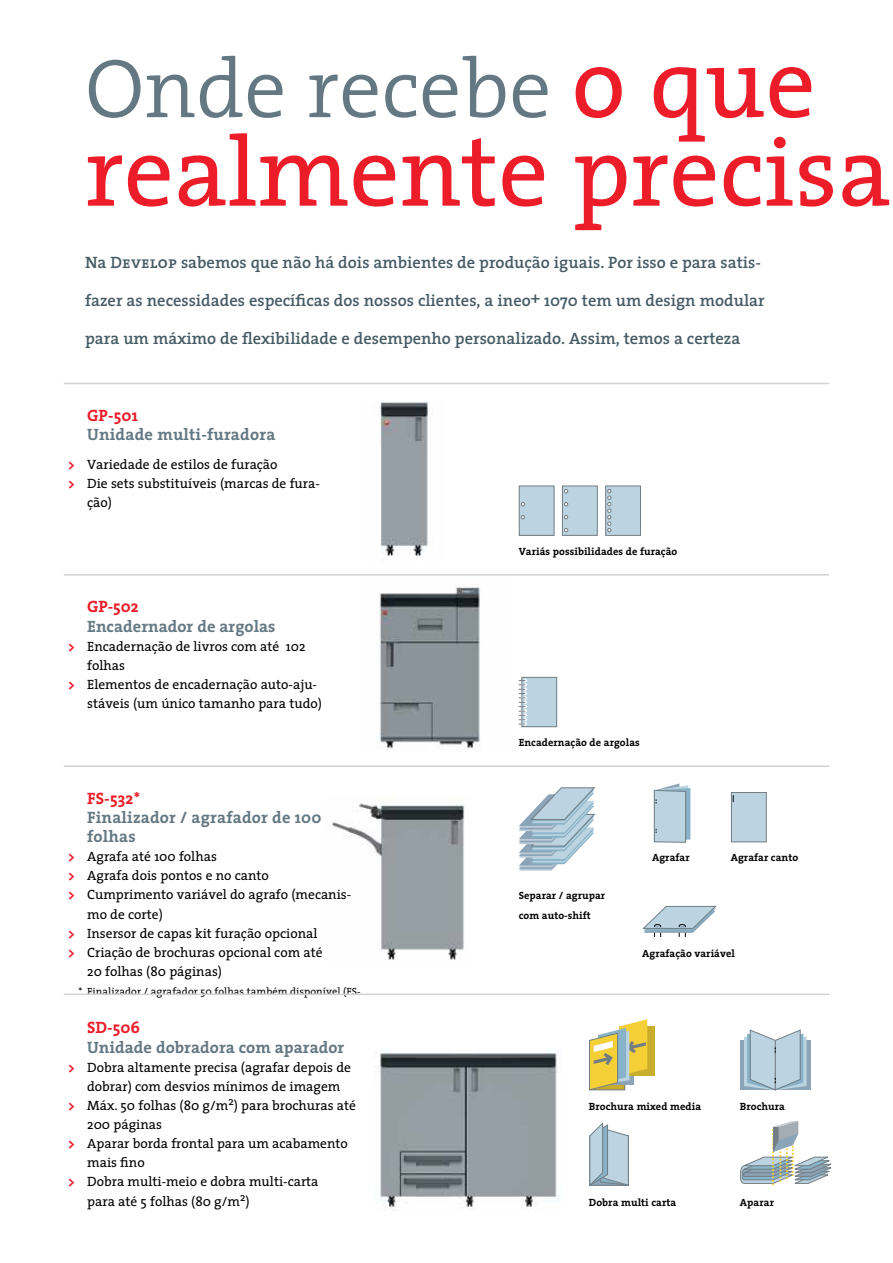
<style>
.page{position:relative;width:893px;height:1263px;background:#fff}
.page>*{position:absolute;margin:0;border:0;box-sizing:border-box;transform-origin:0 0}
.t1{font:99px "The Serif";color:#ed1c29}
.t2{font:300 84px "The Serif";color:#647883}
.t3{font:600 16.5px "The Serif";color:#465b65}
.t4{font:700 16.5px/19.2px "The Serif";letter-spacing:.01em;color:#647883}
.t5{font:700 16.5px "The Serif";letter-spacing:.005em;color:#ed1c29}
.t6{font:13.5px "The Serif";color:#000}
.t7{font:700 10.5px/19.2px "The Serif";letter-spacing:.005em;color:#000}
.t8{font:10.5px "The Serif";letter-spacing:.005em;color:#000}
.s1{font-weight:400;font-size:99px;color:#ed1c29}
.s2{font-family:"The Serif Semi Bold Caps";font-weight:400}
.s3{font-weight:700;color:#ed1c29}
</style>
<div class="page">
<img style="left:379px;top:585px;width:102px;height:165px">
<img style="left:332px;top:803px;width:133px;height:157px">
<img style="left:375px;top:1052px;width:185px;height:159px">
<div style="left:775px;top:1041px;width:35px;height:49px;background:linear-gradient(to bottom,#8ba4b8,#8ba4b8)"></div>
<div style="left:740px;top:1041px;width:35px;height:49px;background:#8ba4b8"></div>
<svg style="left:744px;top:1029px;width:62px;height:62px;background:#b7cdd9"></svg>
<svg style="left:589px;top:1122px;width:40px;height:64px;background:#b3c8d3"></svg>
<div style="left:619px;top:1026px;width:35px;height:50px;background:#c9ad2d"></div>
<svg style="left:589px;top:1019px;width:58px;height:72px"></svg>
<svg style="left:740px;top:1121px;width:92px;height:65px"></svg>
<div style="left:522px;top:677px;width:35px;height:50px;background:#bcd4e1"></div>
<div style="left:521px;top:677px;width:36px;height:50px;border:1px solid #727d84"></div>
<svg style="left:519px;top:679px;width:8px;height:47px"></svg>
<div style="left:519px;top:486px;width:35px;height:49px;background:#bcd4e1"></div>
<div style="left:519px;top:485px;width:36px;height:51px;border:1px solid #727d84"></div>
<svg style="left:521px;top:502px;width:4px;height:4px"></svg>
<svg style="left:521px;top:515px;width:4px;height:4px"></svg>
<div style="left:562px;top:485px;width:36px;height:51px;background:#bcd4e1;border:1px solid #727d84"></div>
<svg style="left:564px;top:489px;width:4px;height:4px"></svg>
<svg style="left:564px;top:502px;width:4px;height:4px"></svg>
<svg style="left:564px;top:515px;width:4px;height:4px"></svg>
<svg style="left:564px;top:528px;width:4px;height:4px"></svg>
<div style="left:605px;top:485px;width:36px;height:51px;background:#bcd4e1;border:1px solid #727d84"></div>
<svg style="left:607px;top:489px;width:4px;height:43px"></svg>
<svg style="left:653px;top:783px;width:37px;height:60px;background:#b5ccd8"></svg>
<div style="left:731px;top:792px;width:35px;height:50px;background:#bcd4e1"></div>
<div style="left:731px;top:792px;width:36px;height:50px;border:1px solid #727d84"></div>
<svg style="left:519px;top:787px;width:76px;height:84px"></svg>
<svg style="left:642px;top:906px;width:75px;height:31px"></svg>
<img style="left:380px;top:402px;width:53px;height:155px">
<hr style="left:64px;top:993px;width:765px;height:2px;background:#d3d0d6">
<hr style="left:64px;top:765px;width:765px;height:2px;background:#d3d0d6">
<hr style="left:64px;top:574px;width:765px;height:2px;background:#d3d0d6">
<hr style="left:64px;top:383px;width:765px;height:1px;background:#d3d0d6">
<h2 class="t2" style="left:85px;top:35px;width:732px">Onde recebe <span class="s1">o que</span></h2>
<h1 class="t1" style="left:85px;top:109px;width:808px">realmente precisa</h1>
<p class="t3" style="left:85px;top:252px;width:677px">Na <span class="s2">Develop</span> sabemos que não há dois ambientes de produção iguais. Por isso e para satis-</p>
<p class="t3" style="left:85px;top:290px;width:681px">fazer as necessidades específicas dos nossos clientes, a ineo+ 1070 tem um design modular</p>
<p class="t3" style="left:85px;top:328px;width:657px">para um máximo de flexibilidade e desempenho personalizado. Assim, temos a certeza</p>
<p class="t5" style="left:87px;top:405px;width:52px">GP-501</p>
<p class="t4" style="left:87px;top:425px;width:190px">Unidade multi-furadora</p>
<p class="t6" style="left:68px;top:456px;width:211px"><span class="s3">&gt;</span> Variedade de estilos de furação</p>
<p class="t6" style="left:68px;top:475px;width:253px"><span class="s3">&gt;</span> Die sets substituíveis (marcas de fura-</p>
<p class="t6" style="left:87px;top:494px;width:26px">ção)</p>
<p class="t5" style="left:87px;top:596px;width:53px">GP-502</p>
<p class="t4" style="left:87px;top:616px;width:190px">Encadernador de argolas</p>
<p class="t6" style="left:68px;top:637px;width:239px"><span class="s3">&gt;</span> Encadernação de livros com até 102</p>
<p class="t6" style="left:87px;top:656px;width:39px">folhas</p>
<p class="t6" style="left:68px;top:676px;width:251px"><span class="s3">&gt;</span> Elementos de encadernação auto-aju-</p>
<p class="t6" style="left:87px;top:695px;width:236px">stáveis (um único tamanho para tudo)</p>
<p class="t5" style="left:87px;top:787px;width:54px">FS-532*</p>
<p class="t4" style="left:87px;top:808px;width:236px">Finalizador / agrafador de 100 folhas</p>
<p class="t6" style="left:68px;top:848px;width:150px"><span class="s3">&gt;</span> Agrafa até 100 folhas</p>
<p class="t6" style="left:68px;top:867px;width:202px"><span class="s3">&gt;</span> Agrafa dois pontos e no canto</p>
<p class="t6" style="left:68px;top:886px;width:285px"><span class="s3">&gt;</span> Cumprimento variável do agrafo (mecanis-</p>
<p class="t6" style="left:87px;top:905px;width:77px">mo de corte)</p>
<p class="t6" style="left:68px;top:924px;width:251px"><span class="s3">&gt;</span> Insersor de capas kit furação opcional</p>
<p class="t6" style="left:68px;top:943px;width:256px"><span class="s3">&gt;</span> Criação de brochuras opcional com até</p>
<p class="t6" style="left:87px;top:963px;width:136px">20 folhas (80 páginas)</p>
<p class="t8" style="left:79px;top:985px;width:283px">* Finalizador / agrafador 50 folhas também disponível (FS-</p>
<p class="t5" style="left:87px;top:1017px;width:54px">SD-506</p>
<p class="t4" style="left:87px;top:1037px;width:259px">Unidade dobradora com aparador</p>
<p class="t6" style="left:68px;top:1058px;width:284px"><span class="s3">&gt;</span> Dobra altamente precisa (agrafar depois de</p>
<p class="t6" style="left:87px;top:1077px;width:255px">dobrar) com desvios mínimos de imagem</p>
<p class="t6" style="left:68px;top:1097px;width:289px"><span class="s3">&gt;</span> Máx. 50 folhas (80 g/m<sup>2</sup>) para brochuras até</p>
<p class="t6" style="left:87px;top:1116px;width:76px">200 páginas</p>
<p class="t6" style="left:68px;top:1135px;width:281px"><span class="s3">&gt;</span> Aparar borda frontal para um acabamento</p>
<p class="t6" style="left:87px;top:1154px;width:59px">mais fino</p>
<p class="t6" style="left:68px;top:1173px;width:252px"><span class="s3">&gt;</span> Dobra multi-meio e dobra multi-carta</p>
<p class="t6" style="left:87px;top:1192px;width:164px">para até 5 folhas (80 g/m<sup>2</sup>)</p>
<p class="t7" style="left:519px;top:542px;width:160px">Variás possibilidades de furação</p>
<p class="t7" style="left:519px;top:733px;width:123px">Encadernação de argolas</p>
<p class="t7" style="left:519px;top:886px;width:88px">Separar / agrupar com auto-shift</p>
<p class="t7" style="left:652px;top:848px;width:39px">Agrafar</p>
<p class="t7" style="left:731px;top:848px;width:69px">Agrafar canto</p>
<p class="t7" style="left:642px;top:944px;width:94px">Agrafação variável</p>
<p class="t7" style="left:589px;top:1097px;width:114px">Brochura mixed media</p>
<p class="t7" style="left:589px;top:1192px;width:89px">Dobra multi carta</p>
<p class="t7" style="left:740px;top:1097px;width:47px">Brochura</p>
<p class="t7" style="left:740px;top:1192px;width:36px">Aparar</p>
</div>
